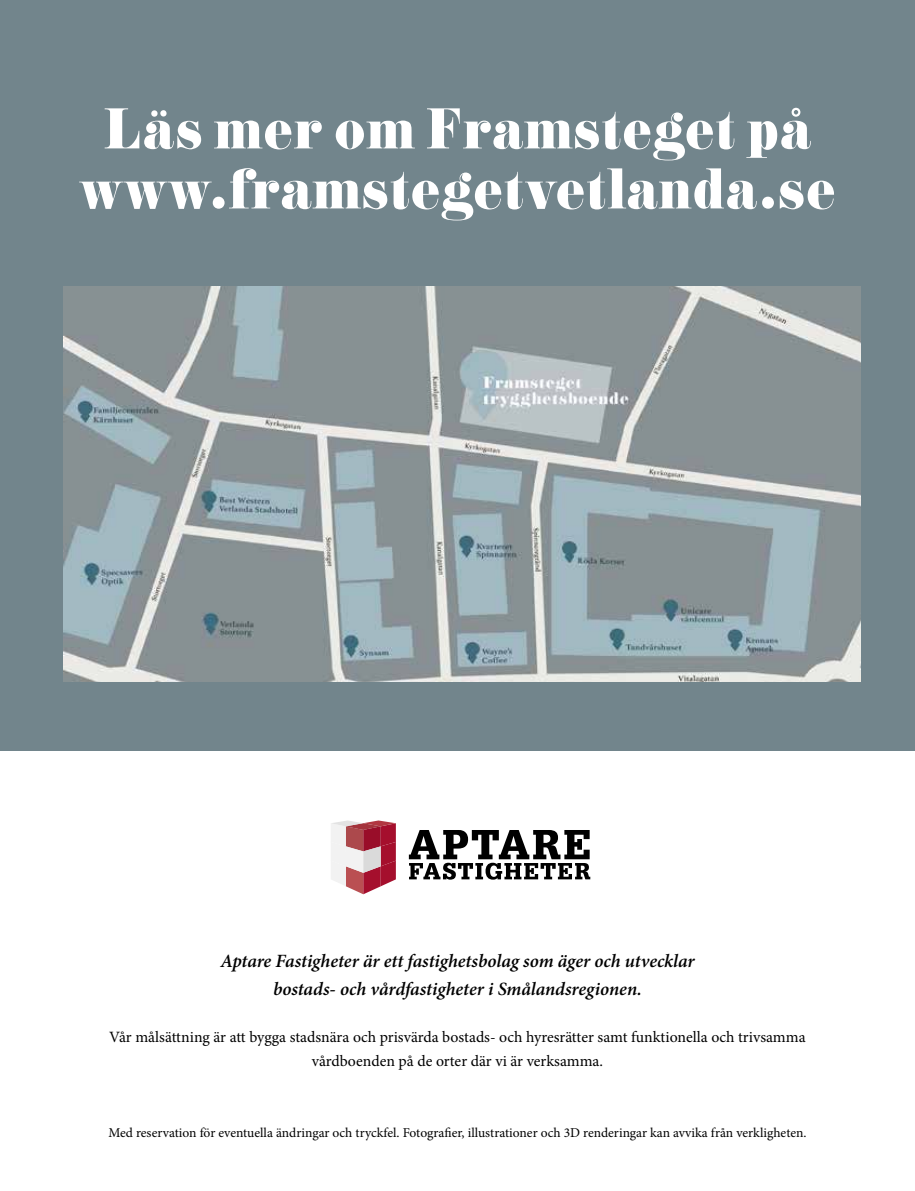
<style>
.page{position:relative;width:915px;height:1191px;background:#fff}
.page>*{position:absolute;margin:0;border:0;box-sizing:border-box;transform-origin:0 0}
.t1{font:60px/60px "Didoni URWD";color:#fff;text-align:center}
.t2{font:italic 600 18.75px/28.2px "Minion Pro";letter-spacing:-.005em;color:#000;text-align:center}
.t3{font:15.75px/23.7px "Minion Pro";color:#000;text-align:center}
.t4{font:13.5px "Minion Pro";color:#000}
</style>
<div class="page">
<div style="left:0;top:0;width:914px;height:750px;background:#72858c"></div>
<svg style="left:409px;top:830px;width:181px;height:49px"></svg>
<svg style="left:331px;top:820px;width:65px;height:74px"></svg>
<img style="left:64px;top:286px;width:796px;height:396px">
<h1 class="t1" style="left:79px;top:100px;width:758px">Läs mer om Framsteget på www.framstegetvetlanda.se</h1>
<p class="t2" style="left:220px;top:946px;width:475px">Aptare Fastigheter är ett fastighetsbolag som äger och utvecklar bostads- och vårdfastigheter i Smålandsregionen.</p>
<p class="t3" style="left:109px;top:1025px;width:697px">Vår målsättning är att bygga stadsnära och prisvärda bostads- och hyresrätter samt funktionella och trivsamma vårdboenden på de orter där vi är verksamma.</p>
<p class="t4" style="left:108px;top:1123px;width:699px">Med reservation för eventuella ändringar och tryckfel. Fotografier, illustrationer och 3D renderingar kan avvika från verkligheten.</p>
</div>
